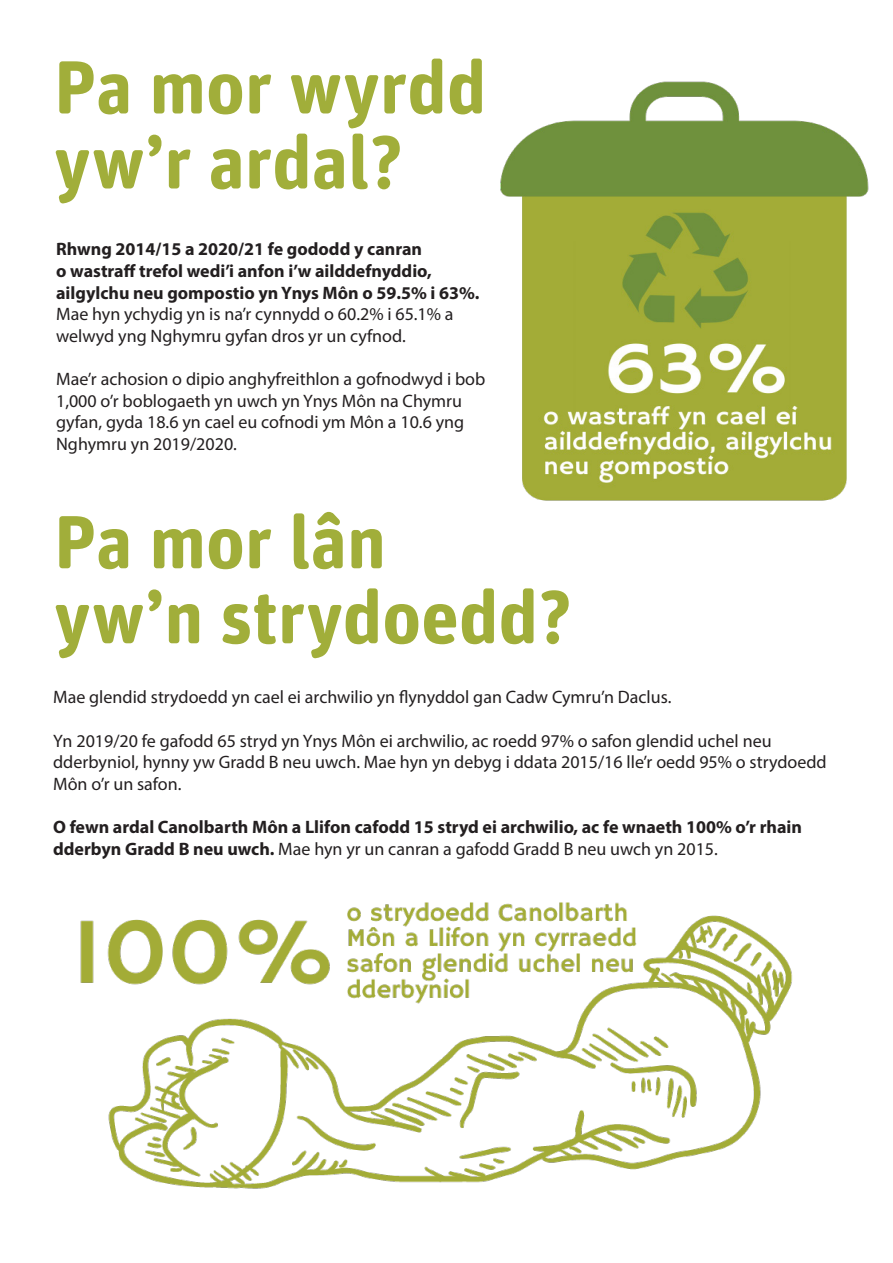
<style>
.page{position:relative;width:893px;height:1263px;background:#fff}
.page>*{position:absolute;margin:0;border:0;box-sizing:border-box;transform-origin:0 0}
.t1{font:700 75px/75px "Unit Rounded Pro";color:#a1ae3a}
.t2{font:18px/21.6px "Myriad Pro";color:#231f20}
.t3{font:700 18px/21.6px "Myriad Pro";color:#231f20}
.s1{font-weight:400}
</style>
<div class="page">
<img style="left:80px;top:902px;width:712px;height:287px">
<img style="left:500px;top:81px;width:369px;height:420px">
<p class="t1" style="left:54px;top:46px;width:434px">Pa mor wyrdd yw’r ardal?</p>
<p class="t3" style="left:56px;top:238px;width:425px">Rhwng 2014/15 a 2020/21 fe gododd y canran<br>o wastraff trefol wedi’i anfon i’w ailddefnyddio, ailgylchu neu gompostio yn Ynys Môn o 59.5% i 63%.<br><span class="s1">Mae hyn ychydig yn is na’r cynnydd o 60.2% i 65.1% a welwyd yng Nghymru gyfan dros yr un cyfnod.</span></p>
<p class="t2" style="left:56px;top:368px;width:431px">Mae’r achosion o dipio anghyfreithlon a gofnodwyd i bob 1,000 o’r boblogaeth yn uwch yn Ynys Môn na Chymru gyfan, gyda 18.6 yn cael eu cofnodi ym Môn a 10.6 yng Nghymru yn 2019/2020.</p>
<p class="t1" style="left:54px;top:501px;width:519px">Pa mor lân<br>yw’n strydoedd?</p>
<p class="t2" style="left:53px;top:686px;width:620px">Mae glendid strydoedd yn cael ei archwilio yn flynyddol gan Cadw Cymru’n Daclus.</p>
<p class="t2" style="left:53px;top:729px;width:775px">Yn 2019/20 fe gafodd 65 stryd yn Ynys Môn ei archwilio, ac roedd 97% o safon glendid uchel neu dderbyniol, hynny yw Gradd B neu uwch. Mae hyn yn debyg i ddata 2015/16 lle’r oedd 95% o strydoedd<br>Môn o’r un safon.</p>
<p class="t3" style="left:53px;top:816px;width:750px">O fewn ardal Canolbarth Môn a Llifon cafodd 15 stryd ei archwilio, ac fe wnaeth 100% o’r rhain dderbyn Gradd B neu uwch. <span class="s1">Mae hyn yr un canran a gafodd Gradd B neu uwch yn 2015.</span></p>
</div>
